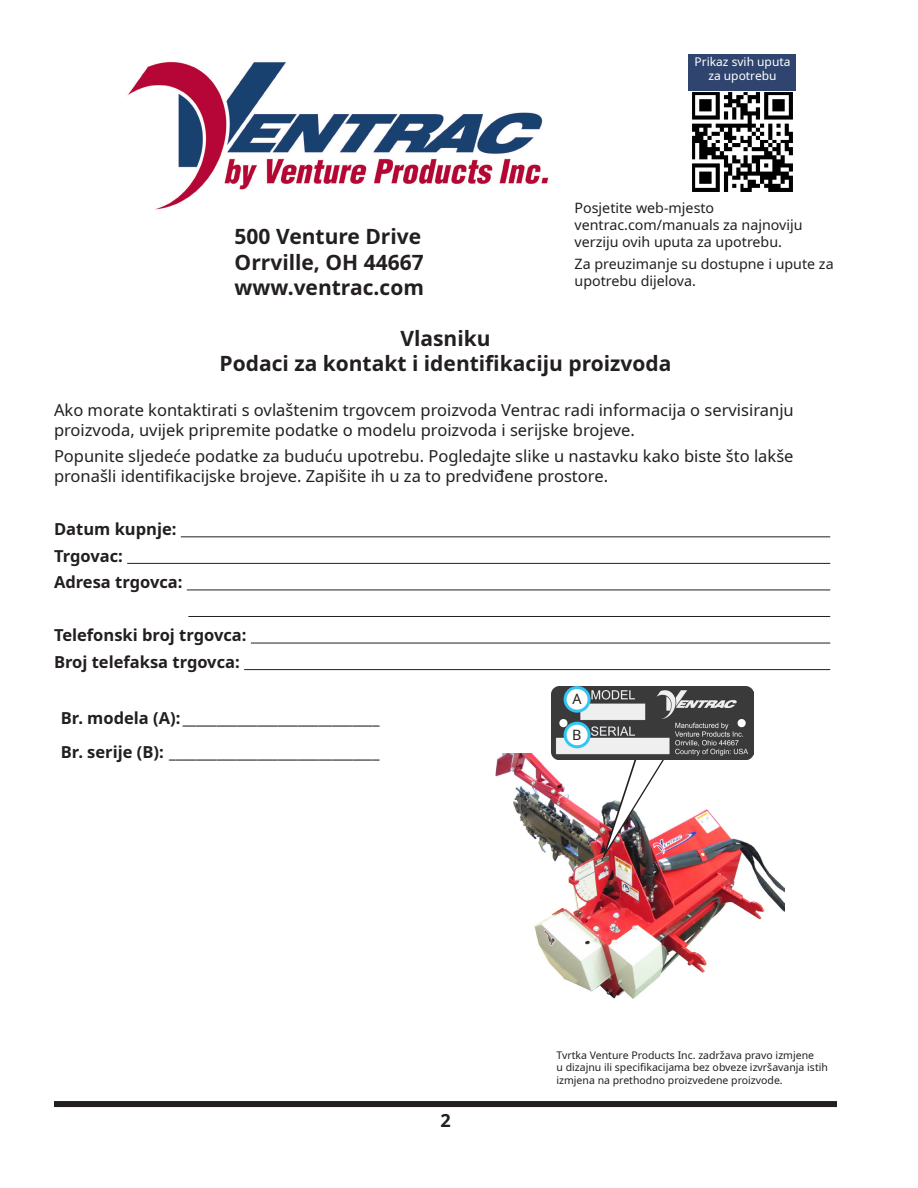
<style>
.page{position:relative;width:918px;height:1188px;background:#fff}
.page>*{position:absolute;margin:0;border:0;box-sizing:border-box;transform-origin:0 0}
.t1{font:700 21px/25.2px "Noto Sans";color:#231f20;text-align:center}
.t2{font:700 18px "Noto Sans";color:#231f20}
.t3{font:16.5px/19.8px "Noto Sans";color:#231f20}
.t4{font:700 16.5px/26.5px "Noto Sans";color:#231f20}
.t5{font:14.25px/17.1px "Noto Sans";color:#231f20}
.t6{font:12px/14.4px "Noto Sans";color:#fff;text-align:center}
.t7{font:10.5px/12.6px "Noto Sans";color:#231f20}
</style>
<div class="page">
<div style="left:54px;top:1101px;width:783px;height:6px;background:#231f20"></div>
<hr style="left:181px;top:536px;width:649px;height:1px;background:#231f20">
<hr style="left:127px;top:563px;width:703px;height:1px;background:#231f20">
<hr style="left:187px;top:590px;width:643px;height:1px;background:#231f20">
<hr style="left:188px;top:616px;width:642px;height:1px;background:#231f20">
<hr style="left:251px;top:643px;width:579px;height:1px;background:#231f20">
<hr style="left:244px;top:669px;width:586px;height:1px;background:#231f20">
<img style="left:128px;top:62px;width:421px;height:148px">
<img style="left:692px;top:92px;width:101px;height:100px">
<div style="left:688px;top:54px;width:108px;height:36px;background:#2f446f"></div>
<img style="left:495px;top:754px;width:290px;height:245px">
<svg style="left:599px;top:589px;width:138px;height:277px"></svg>
<img style="left:551px;top:686px;width:202px;height:73px">
<div style="left:565px;top:688px;width:24px;height:23px;background:#fff;border-radius:50%"></div>
<div style="left:564px;top:686px;width:27px;height:27px;border:3px solid #33c5f3;border-radius:50%"></div>
<div style="left:565px;top:723px;width:24px;height:24px;background:#fff;border-radius:50%"></div>
<div style="left:564px;top:722px;width:27px;height:26px;border:3px solid #33c5f3;border-radius:50%"></div>
<p class="t1" style="left:235px;top:225px;width:191px;text-align:left">500 Venture Drive<br>Orrville, OH 44667 www.ventrac.com</p>
<p class="t6" style="left:695px;top:55px;width:97px">Prikaz svih uputa za upotrebu</p>
<p class="t5" style="left:575px;top:199px;width:230px">Posjetite web-mjesto ventrac.com/manuals za najnoviju verziju ovih uputa za upotrebu.</p>
<p class="t5" style="left:575px;top:256px;width:261px">Za preuzimanje su dostupne i upute za upotrebu dijelova.</p>
<p class="t1" style="left:220px;top:326px;width:453px">Vlasniku<br>Podaci za kontakt i identifikaciju proizvoda</p>
<p class="t3" style="left:54px;top:400px;width:741px">Ako morate kontaktirati s ovlaštenim trgovcem proizvoda Ventrac radi informacija o servisiranju proizvoda, uvijek pripremite podatke o modelu proizvoda i serijske brojeve.</p>
<p class="t3" style="left:54px;top:447px;width:741px">Popunite sljedeće podatke za buduću upotrebu. Pogledajte slike u nastavku kako biste što lakše pronašli identifikacijske brojeve. Zapišite ih u za to predviđene prostore.</p>
<p class="t4" style="left:54px;top:516px;width:130px">Datum kupnje:<br>Trgovac:<br>Adresa trgovca:</p>
<p class="t4" style="left:54px;top:623px;width:194px">Telefonski broj trgovca:<br>Broj telefaksa trgovca:</p>
<p class="t4" style="left:61px;top:702px;width:320px;line-height:33.3px">Br. modela (A): _____________________________<br>Br. serije (B): _______________________________</p>
<p class="t5" style="left:572px;top:691px;width:11px">A</p>
<p class="t5" style="left:572px;top:727px;width:11px">B</p>
<p class="t2" style="left:440px;top:1108px;width:12px">2</p>
<p class="t7" style="left:556px;top:1049px;width:273px">Tvrtka Venture Products Inc. zadržava pravo izmjene<br>u dizajnu ili specifikacijama bez obveze izvršavanja istih izmjena na prethodno proizvedene proizvode.</p>
</div>
